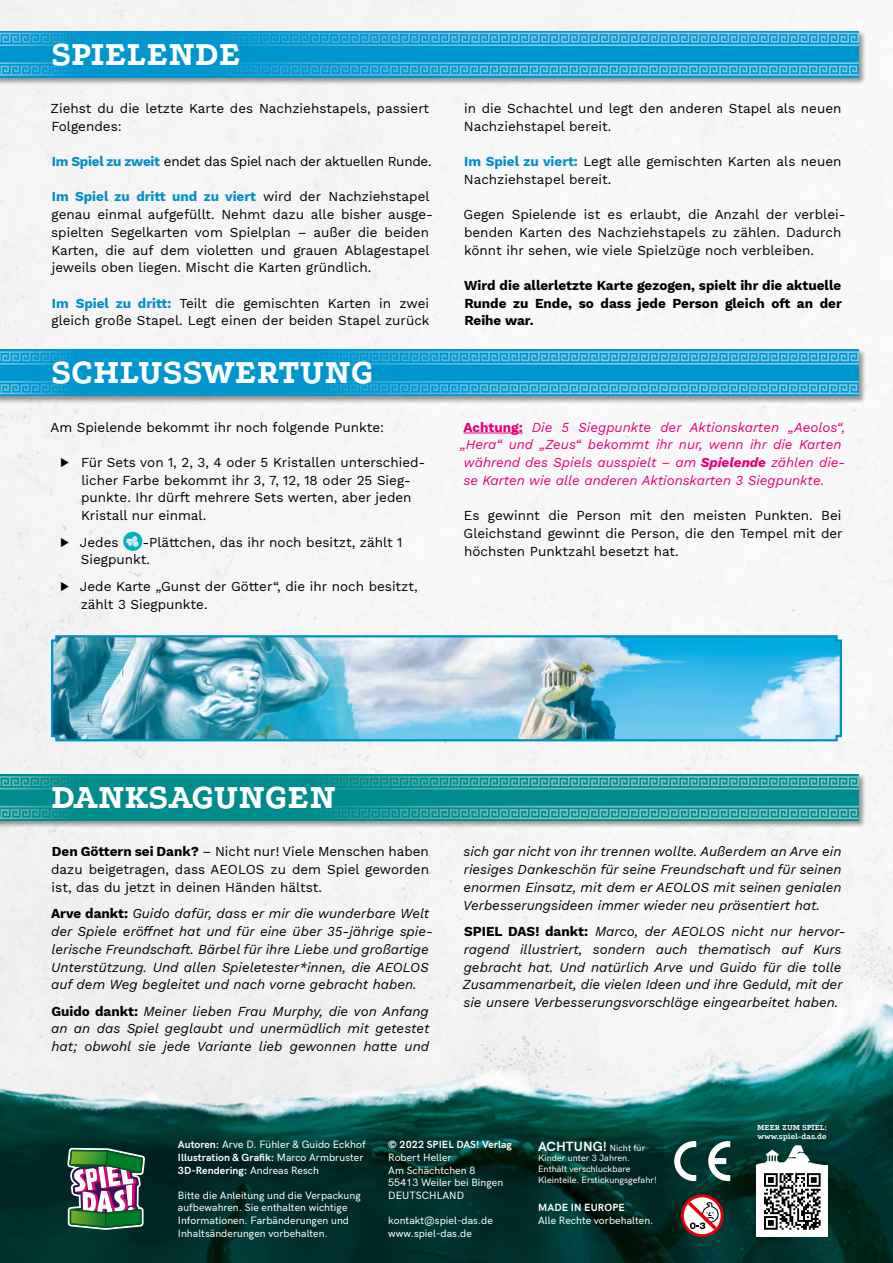
<style>
.page{position:relative;width:893px;height:1263px;background:#fff}
.page>*{position:absolute;margin:0;border:0;box-sizing:border-box;transform-origin:0 0}
.t1{font:35.4px "Podkova";color:#fff}
.t2{font:13.5px/17.7px "Work Sans";color:#000}
.t3{font:italic 13.5px/17.7px "Work Sans";color:#000}
.t4{font:italic 13.5px/17.7px "Work Sans";color:#e5007c}
.t5{font:700 13.5px/17.7px "Work Sans";color:#000;text-align:justify}
.t6{font:13.5px "Work Sans";letter-spacing:-.02em;color:#000}
.t7{font:700 13.5px "HK Grotesk";letter-spacing:.005em;color:#fff}
.t8{font:500 10.5px/12.6px "HK Grotesk";letter-spacing:.005em;color:#fff}
.t9{font:700 10.5px "HK Grotesk";letter-spacing:.005em;color:#fff}
.t10{font:500 9px/10.8px "HK Grotesk";letter-spacing:.005em;color:#fff}
.t11{font:8.4px/9.3px "Podkova";color:#fff}
.s1{font-weight:700;color:#0090c6}
.s2{font-weight:700;font-style:normal}
.s3{font-weight:700}
.s4{font-weight:500;font-size:9px}
</style>
<div class="page">
<img style="left:0;top:0;width:893px;height:1263px">
<svg style="left:67px;top:1148px;width:78px;height:82px"></svg>
<svg style="left:681px;top:1194px;width:43px;height:43px"></svg>
<svg style="left:682px;top:1195px;width:41px;height:41px"></svg>
<svg style="left:674px;top:1141px;width:22px;height:40px"></svg>
<svg style="left:708px;top:1141px;width:22px;height:40px"></svg>
<div style="left:757px;top:1166px;width:71px;height:71px;background:#fff"></div>
<svg style="left:757px;top:1144px;width:71px;height:86px"></svg>
<img style="left:123px;top:532px;width:19px;height:19px;border-radius:10px">
<hr style="left:464px;top:433px;width:59px;height:1px;background:#e5007c">
<div style="left:0;top:30px;width:866px;height:55px;background:#000;opacity:.4"></div>
<div style="left:0;top:31px;width:859px;height:47px;background:#0095ce"></div>
<svg style="left:0;top:62px;width:859px;height:14px"></svg>
<svg style="left:0;top:33px;width:859px;height:13px"></svg>
<div style="left:0;top:349px;width:866px;height:55px;background:#000;opacity:.4"></div>
<div style="left:0;top:349px;width:859px;height:47px;background:#0095ce"></div>
<svg style="left:0;top:381px;width:859px;height:13px"></svg>
<svg style="left:0;top:351px;width:859px;height:14px"></svg>
<div style="left:0;top:774px;width:866px;height:54px;background:#000;opacity:.4"></div>
<div style="left:0;top:774px;width:859px;height:47px;background:#008b8d"></div>
<svg style="left:0;top:806px;width:859px;height:13px"></svg>
<svg style="left:0;top:776px;width:859px;height:13px"></svg>
<img style="left:50px;top:634px;width:793px;height:108px">
<h1 class="t1" style="left:51px;top:30px;width:191px">SPIELENDE</h1>
<p class="t2" style="left:51px;top:99px;width:380px">Ziehst du die letzte Karte des Nachziehstapels, passiert<br>Folgendes:</p>
<p class="t6" style="left:52px;top:151px;width:381px"><span class="s1">Im Spiel zu zweit</span> endet das Spiel nach der aktuellen Runde.</p>
<p class="t2" style="left:51px;top:187px;width:383px"><span class="s1">Im Spiel zu dritt und zu viert</span> wird der Nachziehstapel genau einmal aufgefüllt. Nehmt dazu alle bisher ausge&shy;spielten Segelkarten vom Spielplan – außer die beiden Karten, die auf dem violetten und grauen Ablagestapel jeweils oben liegen. Mischt die Karten gründlich.</p>
<p class="t2" style="left:52px;top:294px;width:380px"><span class="s1">Im Spiel zu dritt:</span> Teilt die gemischten Karten in zwei gleich große Stapel. Legt einen der beiden Stapel zurück</p>
<h1 class="t1" style="left:51px;top:349px;width:324px">SCHLUSSWERTUNG</h1>
<p class="t2" style="left:51px;top:418px;width:335px">Am Spielende bekommt ihr noch folgende Punkte:</p>
<p class="t2" style="left:81px;top:453px;width:346px;text-indent:-21px">▶ Für Sets von 1, 2, 3, 4 oder 5 Kristallen unterschied&shy;licher Farbe bekommt ihr 3, 7, 12, 18 oder 25 Sieg&shy;punkte. Ihr dürft mehrere Sets werten, aber jeden Kristall nur einmal.</p>
<p class="t2" style="left:60px;top:533px;width:60px">▶ Jedes</p>
<p class="t2" style="left:81px;top:533px;width:323px;text-indent:61px">-Plättchen, das ihr noch besitzt, zählt 1<br>Siegpunkt.</p>
<p class="t2" style="left:81px;top:577px;width:338px;text-indent:-21px">▶ Jede Karte „Gunst der Götter“, die ihr noch besitzt, zählt 3 Siegpunkte.</p>
<p class="t2" style="left:464px;top:99px;width:379px">in die Schachtel und legt den anderen Stapel als neuen<br>Nachziehstapel bereit.</p>
<p class="t2" style="left:464px;top:152px;width:379px"><span class="s1">Im Spiel zu viert:</span> Legt alle gemischten Karten als neuen<br>Nachziehstapel bereit.</p>
<p class="t2" style="left:464px;top:205px;width:384px">Gegen Spielende ist es erlaubt, die Anzahl der verblei&shy;benden Karten des Nachziehstapels zu zählen. Dadurch könnt ihr sehen, wie viele Spielzüge noch verbleiben.</p>
<p class="t5" style="left:464px;top:276px;width:379px">Wird die allerletzte Karte gezogen, spielt ihr die aktuelle Runde zu Ende, so dass jede Person gleich oft an der Reihe war.</p>
<p class="t4" style="left:460px;top:417px;width:387px"><span class="s2">Achtung:</span> Die 5 Siegpunkte der Aktionskarten „Aeolos“, „Hera“ und „Zeus“ bekommt ihr nur, wenn ihr die Karten während des Spiels ausspielt – am <span class="s3">Spielende</span> zählen die&shy;se Karten wie alle anderen Aktionskarten 3 Siegpunkte.</p>
<p class="t2" style="left:464px;top:506px;width:381px;text-align:justify">Es gewinnt die Person mit den meisten Punkten. Bei Gleichstand gewinnt die Person, die den Tempel mit der höchsten Punktzahl besetzt hat.</p>
<h1 class="t1" style="left:51px;top:774px;width:286px">DANKSAGUNGEN</h1>
<p class="t2" style="left:51px;top:842px;width:379px;text-align:justify"><span class="s3">Den Göttern sei Dank?</span> – Nicht nur! Viele Menschen haben dazu beigetragen, dass AEOLOS zu dem Spiel geworden ist, das du jetzt in deinen Händen hältst.</p>
<p class="t3" style="left:51px;top:904px;width:383px"><span class="s2">Arve dankt:</span> Guido dafür, dass er mir die wunderbare Welt der Spiele eröffnet hat und für eine über 35-jährige spie&shy;lerische Freundschaft. Bärbel für ihre Liebe und großartige Unterstützung. Und allen Spieletester*innen, die AEOLOS auf dem Weg begleitet und nach vorne gebracht haben.</p>
<p class="t3" style="left:51px;top:1001px;width:380px;text-align:justify"><span class="s2">Guido dankt:</span> Meiner lieben Frau Murphy, die von Anfang an an das Spiel geglaubt und unermüdlich mit getestet hat; obwohl sie jede Variante lieb gewonnen hatte und</p>
<p class="t3" style="left:463px;top:842px;width:380px;text-align:justify">sich gar nicht von ihr trennen wollte. Außerdem an Arve ein riesiges Dankeschön für seine Freundschaft und für seinen enormen Einsatz, mit dem er AEOLOS mit seinen genialen Verbesserungsideen immer wieder neu präsentiert hat.</p>
<p class="t3" style="left:463px;top:922px;width:384px"><span class="s2">SPIEL DAS! dankt:</span> Marco, der AEOLOS nicht nur hervor&shy;ragend illustriert, sondern auch thematisch auf Kurs gebracht hat. Und natürlich Arve und Guido für die tolle Zusammenarbeit, die vielen Ideen und ihre Geduld, mit der sie unsere Verbesserungsvorschläge eingearbeitet haben.</p>
<p class="t8" style="left:178px;top:1138px;width:189px"><span class="s3">Autoren:</span> Arve D. Fühler &amp; Guido Eckhof<br><span class="s3">Illustration &amp; Grafik:</span> Marco Armbruster<br><span class="s3">3D-Rendering:</span> Andreas Resch</p>
<p class="t8" style="left:178px;top:1188px;width:184px">Bitte die Anleitung und die Verpackung aufbewahren. Sie enthalten wichtige Informationen. Farbänderungen und Inhaltsänderungen vorbehalten.</p>
<p class="t9" style="left:388px;top:1137px;width:125px">© 2022 SPIEL DAS! Verlag</p>
<p class="t8" style="left:388px;top:1150px;width:116px">Robert Heller<br>Am Schächtchen 8<br>55413 Weiler bei Bingen<br>DEUTSCHLAND</p>
<p class="t8" style="left:388px;top:1213px;width:106px">kontakt@spiel-das.de www.spiel-das.de</p>
<p class="t7" style="left:538px;top:1136px;width:109px">ACHTUNG! <span class="s4">Nicht für</span></p>
<p class="t10" style="left:538px;top:1152px;width:120px">Kinder unter 3 Jahren.<br>Enthält verschluckbare<br>Kleinteile. Erstickungsgefahr!</p>
<p class="t9" style="left:538px;top:1200px;width:88px">MADE IN EUROPE</p>
<p class="t8" style="left:538px;top:1213px;width:117px">Alle Rechte vorbehalten.</p>
<p class="t11" style="left:757px;top:1122px;width:71px">MEER ZUM SPIEL: www.spiel-das.de</p>
</div>
